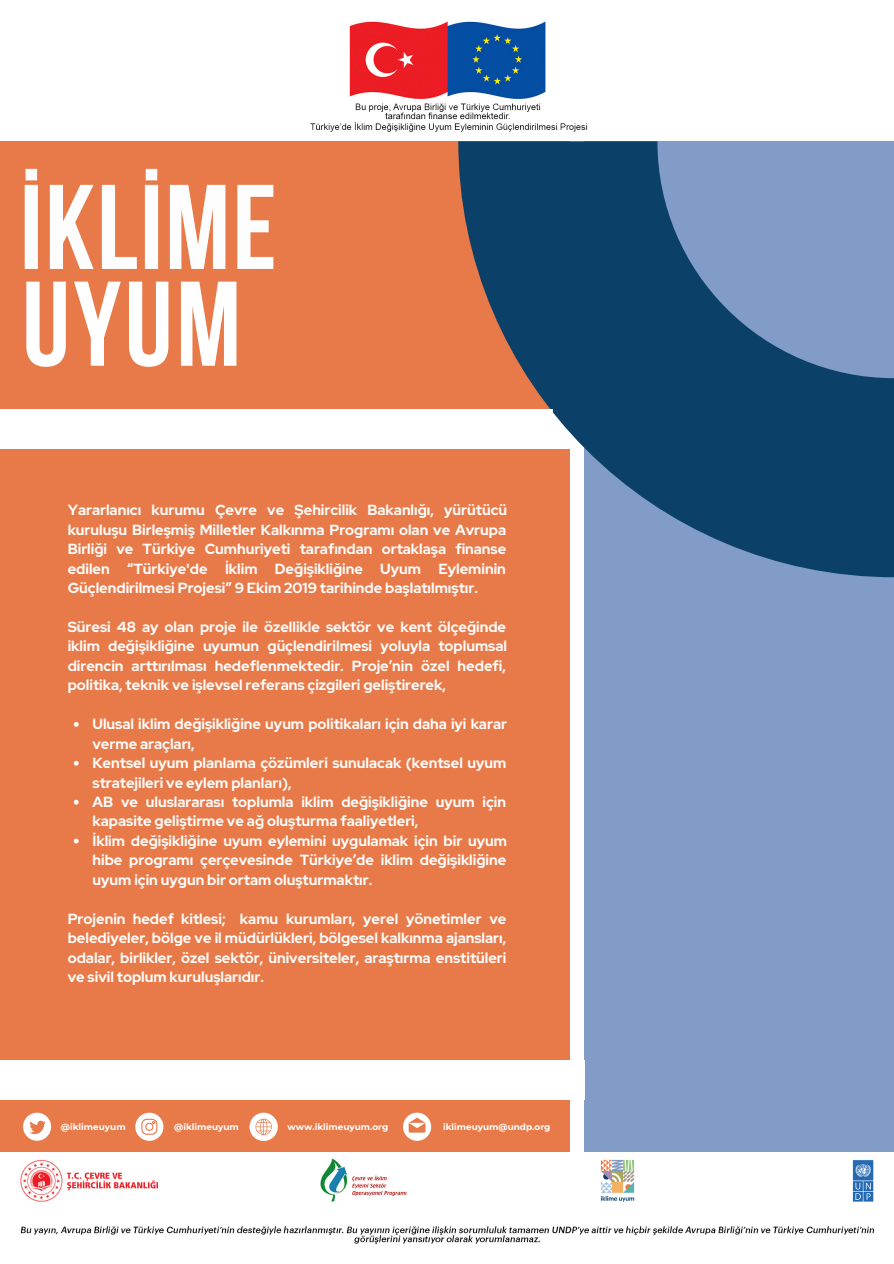
<style>
.page{position:relative;width:894px;height:1264px;background:#fff}
.page>*{position:absolute;margin:0;border:0;box-sizing:border-box;transform-origin:0 0}
.t1{font:700 120.15px "Bebas Neue";letter-spacing:.02em;color:#fcfdfc}
.t2{font:700 120.15px "Bebas Neue";color:#fff}
.t3{font:700 14.55px/19.5px "Red Hat Display";color:#fcfdfc;text-align:justify}
.t4{font:700 8.85px "Montserrat";color:#fff}
</style>
<div class="page">
<img style="left:0;top:21px;width:893px;height:1224px">
<div style="left:0;top:141px;width:569px;height:1010px;background:#e87a49"></div>
<div style="left:584px;top:141px;width:309px;height:1010px;background:#829cc8"></div>
<svg style="left:458px;top:141px;width:435px;height:436px;fill:#0b4068"></svg>
<svg style="left:23px;top:1112px;width:28px;height:28px"></svg>
<svg style="left:135px;top:1112px;width:28px;height:28px"></svg>
<svg style="left:249px;top:1112px;width:29px;height:28px"></svg>
<svg style="left:403px;top:1112px;width:28px;height:28px"></svg>
<div style="left:0;top:409px;width:552px;height:40px;background:#fff"></div>
<svg style="left:74px;top:722px;width:5px;height:4px"></svg>
<svg style="left:74px;top:760px;width:5px;height:5px"></svg>
<svg style="left:74px;top:799px;width:5px;height:5px"></svg>
<svg style="left:74px;top:838px;width:5px;height:5px"></svg>
<div style="left:0;top:1060px;width:584px;height:39px;background:#fff"></div>
<p class="t1" style="left:20px;top:179px;width:258px">İKLİME</p>
<p class="t2" style="left:22px;top:275px;width:220px">UYUM</p>
<p class="t3" style="left:68px;top:500px;width:441px">Yararlanıcı kurumu Çevre ve Şehircilik Bakanlığı, yürütücü kuruluşu Birleşmiş Milletler Kalkınma Programı olan ve Avrupa Birliği ve Türkiye Cumhuriyeti tarafından ortaklaşa finanse edilen “Türkiye'de İklim Değişikliğine Uyum Eyleminin Güçlendirilmesi Projesi” 9 Ekim 2019 tarihinde başlatılmıştır.</p>
<p class="t3" style="left:68px;top:617px;width:440px">Süresi 48 ay olan proje ile özellikle sektör ve kent ölçeğinde iklim değişikliğine uyumun güçlendirilmesi yoluyla toplumsal direncin arttırılması hedeflenmektedir. Proje’nin özel hedefi, politika, teknik ve işlevsel referans çizgileri geliştirerek,</p>
<p class="t3" style="left:92px;top:714px;width:416px">Ulusal iklim değişikliğine uyum politikaları için daha iyi karar verme araçları,</p>
<p class="t3" style="left:92px;top:753px;width:415px">Kentsel uyum planlama çözümleri sunulacak (kentsel uyum stratejileri ve eylem planları),</p>
<p class="t3" style="left:92px;top:792px;width:415px">AB ve uluslararası toplumla iklim değişikliğine uyum için kapasite geliştirme ve ağ oluşturma faaliyetleri,</p>
<p class="t3" style="left:92px;top:831px;width:416px">İklim değişikliğine uyum eylemini uygulamak için bir uyum hibe programı çerçevesinde Türkiye’de iklim değişikliğine uyum için uygun bir ortam oluşturmaktır.</p>
<p class="t3" style="left:68px;top:908px;width:440px">Projenin hedef kitlesi; kamu kurumları, yerel yönetimler ve belediyeler, bölge ve il müdürlükleri, bölgesel kalkınma ajansları, odalar, birlikler, özel sektör, üniversiteler, araştırma enstitüleri ve sivil toplum kuruluşlarıdır.</p>
<p class="t4" style="left:61px;top:1121px;width:66px">@iklimeuyum</p>
<p class="t4" style="left:174px;top:1121px;width:66px">@iklimeuyum</p>
<p class="t4" style="left:287px;top:1121px;width:102px">www.iklimeuyum.org</p>
<p class="t4" style="left:443px;top:1121px;width:109px">iklimeuyum@undp.org</p>
</div>
